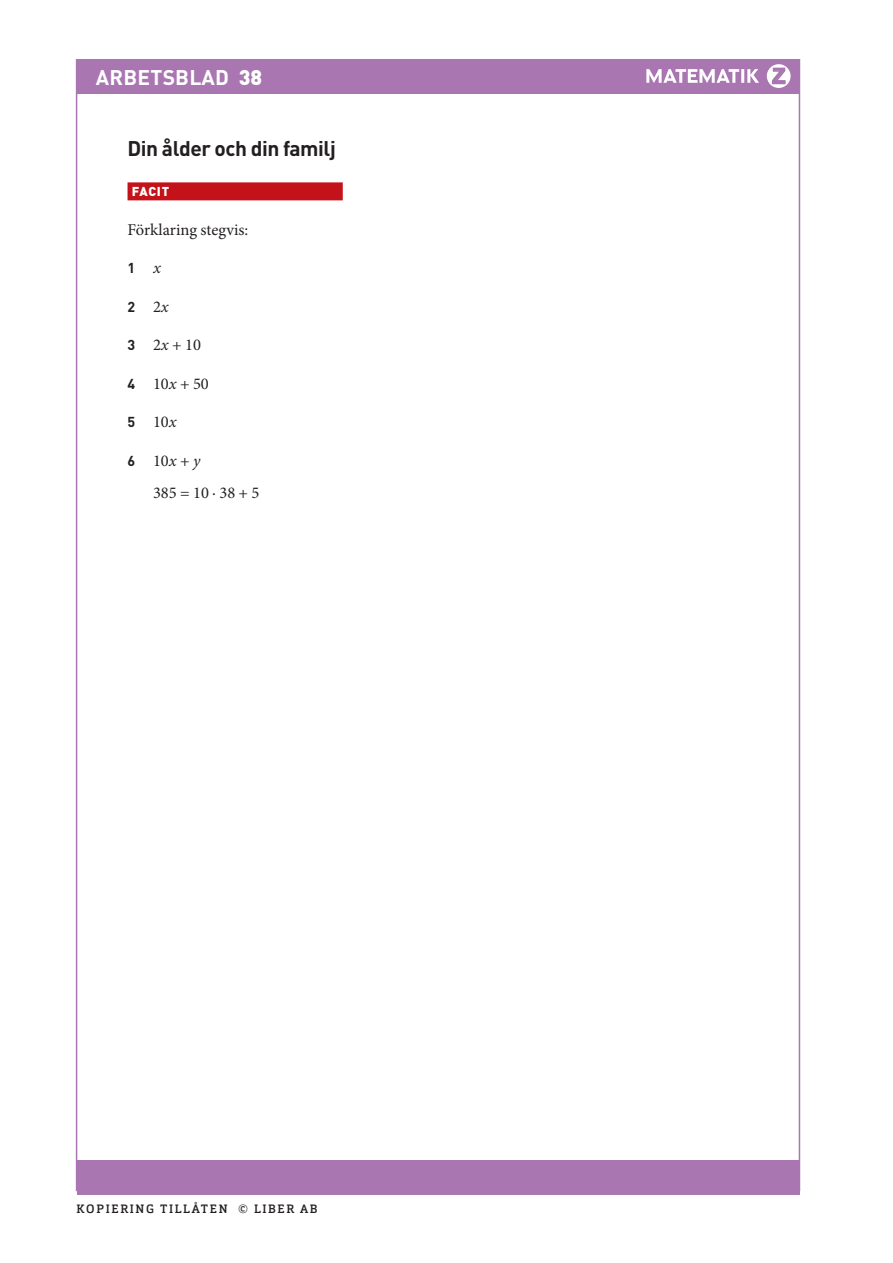
<style>
.page{position:relative;width:893px;height:1263px;background:#fff}
.page>*{position:absolute;margin:0;border:0;box-sizing:border-box;transform-origin:0 0}
.R_OH{font:700 21px "DIN Pro";letter-spacing:-.02em;color:#231f20}
.Antal_ratt{font:700 21px "DIN Pro";letter-spacing:.01em;color:#fff}
.t1{font:900 21px "DIN Pro";letter-spacing:.01em;color:#fff}
.t2{font:700 21px "Arial";color:#a976b2}
.Uppgift_luft_över_li{font:16.5px "Minion Pro";color:#231f20}
.Facit_ab{font:16.5px "Minion Pro";color:#231f20}
.Uppgift_luft_över_li-2{font:700 14.25px "DIN Pro";color:#231f20}
.R_Facit_2{font:900 12.75px "DIN Pro";letter-spacing:.055em;color:#fff}
.t3{font:500 12px "Orgon Slab";letter-spacing:.14em;color:#231f20}
.s1{font-weight:900}
.s2{font-family:"Minion Pro";font-weight:400;font-style:italic;font-size:16.5px}
.s3{font-family:"Minion Pro";font-weight:400;font-size:16.5px}
.s4{font-family:"DIN Pro";font-weight:700;font-size:14.25px}
.s5{font-style:italic}
</style>
<div class="page">
<div style="left:77px;top:59px;width:722px;height:34px;background:#a976b2"></div>
<div style="left:77px;top:1160px;width:722px;height:34px;background:#a976b2"></div>
<div style="left:767px;top:64px;width:24px;height:24px;background:#fff;border-radius:50%"></div>
<svg style="left:646px;top:69px;width:113px;height:14px"></svg>
<svg style="left:772px;top:67px;width:14px;height:18px"></svg>
<div style="left:128px;top:182px;width:215px;height:18px;background:#c4121a"></div>
<p class="Antal_ratt" style="left:96px;top:63px;width:168px">ARBETSBLAD <span class="s1">38</span></p>
<p class="t2" style="left:772px;top:61px;width:14px">Z</p>
<p class="t1" style="left:101px;top:64px;width:135px">ARBETSBLAD</p>
<p class="R_OH" style="left:128px;top:134px;width:210px">Din ålder och din familj</p>
<p class="R_Facit_2" style="left:132px;top:183px;width:39px">FACIT</p>
<p class="Uppgift_luft_över_li" style="left:128px;top:218px;width:122px">Förklaring stegvis:</p>
<p class="Uppgift_luft_över_li-2" style="left:128px;top:258px;width:35px">1 <span class="s2">x</span></p>
<p class="Uppgift_luft_över_li-2" style="left:128px;top:297px;width:43px">2 <span class="s3">2</span><span class="s2">x</span></p>
<p class="Uppgift_luft_över_li" style="left:128px;top:334px;width:75px"><span class="s4">3</span> 2<span class="s5">x</span> + 10</p>
<p class="Uppgift_luft_över_li" style="left:128px;top:372px;width:83px"><span class="s4">4</span> 10<span class="s5">x</span> + 50</p>
<p class="Uppgift_luft_över_li" style="left:128px;top:411px;width:51px"><span class="s4">5</span> 10<span class="s5">x</span></p>
<p class="Facit_ab" style="left:128px;top:449px;width:74px"><span class="s4">6</span> 10<span class="s5">x</span> + <span class="s5">y</span></p>
<p class="Uppgift_luft_över_li" style="left:153px;top:481px;width:108px">385 = 10 · 38 + 5</p>
<p class="t3" style="left:77px;top:1201px;width:243px">KOPIERING TILLÅTEN © LIBER AB</p>
</div>
